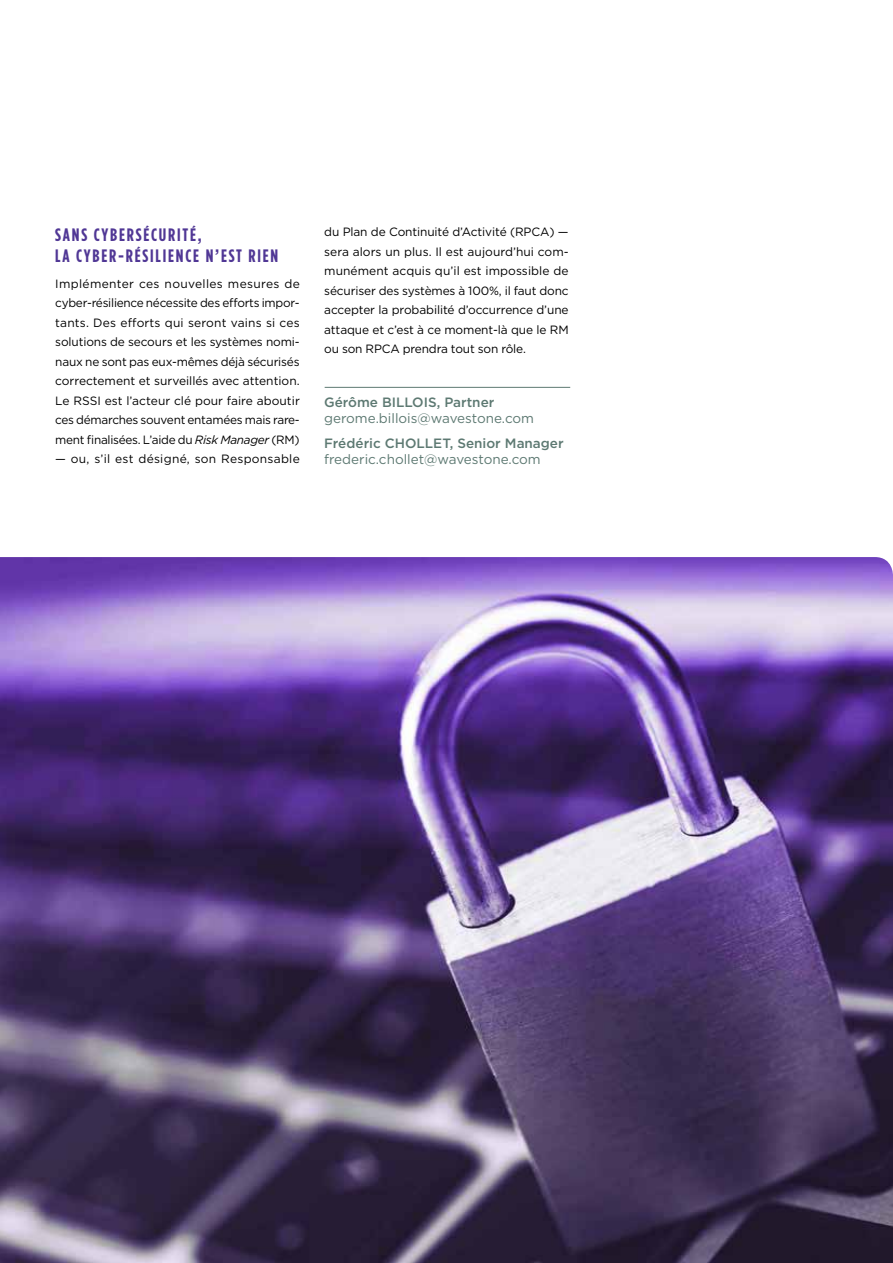
<style>
.page{position:relative;width:893px;height:1263px;background:#fff}
.page>*{position:absolute;margin:0;border:0;box-sizing:border-box;transform-origin:0 0}
.t1{font:700 18px/21px "Gotham Condensed";letter-spacing:.1em;color:#503795}
.t2{font:13.5px "Gotham";color:#5d7972}
.t3{font:500 13.5px "Gotham";color:#5d7972}
.t4{font:12px/19.5px "Gotham";letter-spacing:-.01em;color:#000;text-align:justify}
.t5{font:12px "Gotham";letter-spacing:.025em;color:#000}
.s1{font-style:italic}
</style>
<div class="page">
<hr style="left:325px;top:387px;width:245px;height:1px;background:#5d7972">
<img style="left:0;top:557px;width:893px;height:706px">
<h1 class="t1" style="left:55px;top:224px;width:224px">SANS CYBERSÉCURITÉ,<br>LA CYBER-RÉSILIENCE N’EST RIEN</h1>
<p class="t4" style="left:55px;top:273px;width:246px">Implémenter ces nouvelles mesures de cyber-résilience nécessite des efforts impor&shy;tants. Des efforts qui seront vains si ces solutions de secours et les systèmes nomi&shy;naux ne sont pas eux-mêmes déjà sécurisés correctement et surveillés avec attention.<br>Le RSSI est l’acteur clé pour faire aboutir ces démarches souvent entamées mais rare&shy;ment finalisées. L’aide du <span class="s1">Risk Manager</span> (RM)</p>
<p class="t5" style="left:55px;top:451px;width:246px">— ou, s’il est désigné, son Responsable</p>
<p class="t4" style="left:324px;top:222px;width:246px">du Plan de Continuité d’Activité (RPCA) — sera alors un plus. Il est aujourd’hui com&shy;munément acquis qu’il est impossible de sécuriser des systèmes à 100%, il faut donc accepter la probabilité d’occurrence d’une attaque et c’est à ce moment-là que le RM ou son RPCA prendra tout son rôle.</p>
<p class="t3" style="left:324px;top:393px;width:172px">Gérôme BILLOIS, Partner</p>
<p class="t2" style="left:324px;top:409px;width:211px">gerome.billois@wavestone.com</p>
<p class="t3" style="left:324px;top:434px;width:241px">Frédéric CHOLLET, Senior Manager</p>
<p class="t2" style="left:324px;top:450px;width:218px">frederic.chollet@wavestone.com</p>
</div>
